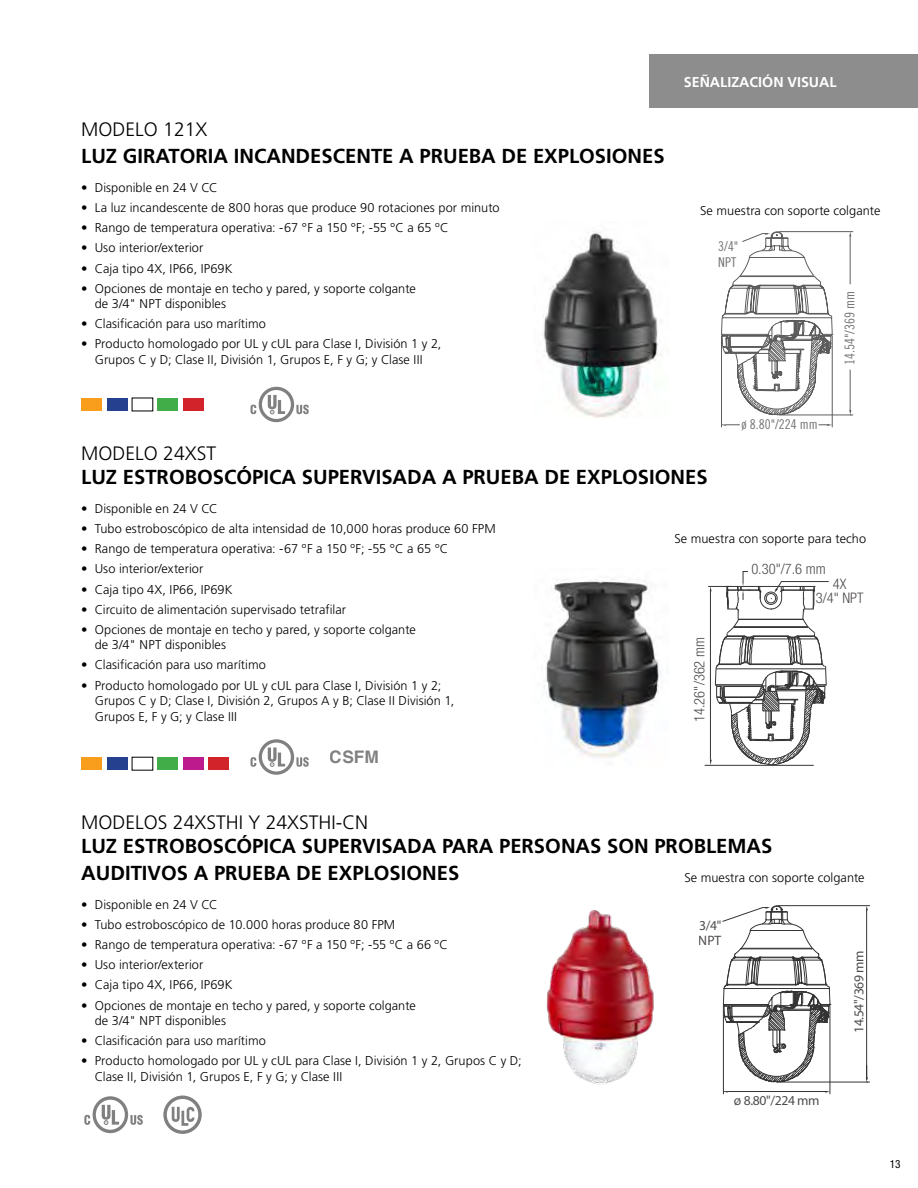
<style>
.page{position:relative;width:918px;height:1188px;background:#fff}
.page>*{position:absolute;margin:0;border:0;box-sizing:border-box;transform-origin:0 0}
.t1{font:700 20.25px/26.7px "Frutiger";color:#000}
.t2{font:300 19.35px "Frutiger";color:#000}
.t3{font:700 17.25px "Helvetica";color:#000}
.t4{font:300 condensed 14.55px/14.5px "Helvetica Neue";color:#231f20;text-align:center}
.t5{font:700 14.25px "Frutiger";color:#fff}
.t6{font:condensed 13.65px/14.5px "Avant Garde";letter-spacing:-.025em;color:#231f20}
.t7{font:13.5px/16.2px "Trade Gothic Cond Eighteen";color:#231f20}
.t8{font:300 12.75px/15.8px "Frutiger";letter-spacing:.005em;color:#000}
.t9{font:condensed 11.25px "Helvetica Neue";color:#000}
</style>
<div class="page">
<div style="left:649px;top:54px;width:269px;height:54px;background:#8d8d8d"></div>
<div style="left:81px;top:398px;width:21px;height:13px;background:#f99d1c"></div>
<div style="left:107px;top:398px;width:20px;height:13px;background:#25408f"></div>
<div style="left:157px;top:398px;width:21px;height:13px;background:#41ad49"></div>
<div style="left:183px;top:398px;width:21px;height:13px;background:#d2232a"></div>
<svg style="left:251px;top:387px;width:58px;height:35px"></svg>
<img style="left:544px;top:579px;width:117px;height:179px">
<svg style="left:708px;top:571px;width:121px;height:194px"></svg>
<hr style="left:705px;top:765px;width:109px;height:1px;background:#000">
<div style="left:81px;top:757px;width:21px;height:13px;background:#f99d1c"></div>
<div style="left:107px;top:757px;width:20px;height:13px;background:#25408f"></div>
<div style="left:157px;top:757px;width:21px;height:13px;background:#41ad49"></div>
<div style="left:183px;top:757px;width:21px;height:13px;background:#bd1a8d"></div>
<div style="left:208px;top:757px;width:21px;height:13px;background:#d2232a"></div>
<svg style="left:251px;top:739px;width:58px;height:36px"></svg>
<img style="left:543px;top:231px;width:118px;height:187px">
<hr style="left:721px;top:336px;width:1px;height:91px;background:#000">
<hr style="left:832px;top:336px;width:1px;height:91px;background:#000">
<svg style="left:819px;top:424px;width:13px;height:2px"></svg>
<svg style="left:722px;top:424px;width:18px;height:2px"></svg>
<hr style="left:850px;top:235px;width:1px;height:49px;background:#000">
<hr style="left:850px;top:370px;width:1px;height:42px;background:#000">
<hr style="left:779px;top:415px;width:74px;height:1px;background:#000">
<hr style="left:779px;top:231px;width:74px;height:1px;background:#000">
<svg style="left:721px;top:231px;width:112px;height:185px"></svg>
<svg style="left:84px;top:1096px;width:59px;height:37px"></svg>
<svg style="left:163px;top:1096px;width:39px;height:38px"></svg>
<img style="left:546px;top:910px;width:108px;height:175px">
<hr style="left:728px;top:1091px;width:99px;height:1px;background:#000">
<hr style="left:723px;top:1006px;width:1px;height:88px;background:#000">
<hr style="left:830px;top:1006px;width:1px;height:88px;background:#000">
<hr style="left:866px;top:909px;width:1px;height:170px;background:#000">
<hr style="left:778px;top:1082px;width:92px;height:1px;background:#000">
<hr style="left:778px;top:905px;width:92px;height:1px;background:#000">
<svg style="left:866px;top:1066px;width:2px;height:17px"></svg>
<svg style="left:722px;top:905px;width:109px;height:178px"></svg>
<h2 class="t2" style="left:81px;top:119px;width:128px">MODELO 121X</h2>
<h1 class="t1" style="left:81px;top:143px;width:585px">LUZ GIRATORIA INCANDESCENTE A PRUEBA DE EXPLOSIONES</h1>
<p class="t8" style="left:81px;top:180px;width:138px">• Disponible en 24 V CC</p>
<p class="t8" style="left:81px;top:200px;width:420px">• La luz incandescente de 800 horas que produce 90 rotaciones por minuto</p>
<p class="t8" style="left:81px;top:220px;width:369px">• Rango de temperatura operativa: -67 °F a 150 °F; -55 ºC a 65 ºC</p>
<p class="t8" style="left:81px;top:240px;width:124px">• Uso interior/exterior</p>
<p class="t8" style="left:81px;top:260px;width:153px">• Caja tipo 4X, IP66, IP69K</p>
<p class="t8" style="left:95px;top:280px;width:323px;text-indent:-14px">• Opciones de montaje en techo y pared, y soporte colgante de 3/4" NPT disponibles</p>
<p class="t8" style="left:81px;top:316px;width:186px">• Clasificación para uso marítimo</p>
<p class="t8" style="left:81px;top:336px;width:362px;text-align:center">• Producto homologado por UL y cUL para Clase I, División 1 y 2,<br>Grupos C y D; Clase II, División 1, Grupos E, F y G; y Clase III</p>
<p class="t5" style="left:684px;top:73px;width:154px">SEÑALIZACIÓN VISUAL</p>
<p class="t8" style="left:700px;top:203px;width:182px">Se muestra con soporte colgante</p>
<p class="t7" style="left:718px;top:238px;width:22px">3/4"<br>NPT</p>
<p class="t7" style="left:742px;top:416px;width:78px">ø 8.80"/224 mm</p>
<p class="t7" style="left:841px;top:365px;width:76px;rotate:-90deg">14.54"/369 mm</p>
<h2 class="t2" style="left:81px;top:442px;width:136px">MODELO 24XST</h2>
<h1 class="t1" style="left:81px;top:464px;width:628px">LUZ ESTROBOSCÓPICA SUPERVISADA A PRUEBA DE EXPLOSIONES</h1>
<p class="t8" style="left:81px;top:501px;width:138px">• Disponible en 24 V CC</p>
<p class="t8" style="left:81px;top:521px;width:416px">• Tubo estroboscópico de alta intensidad de 10,000 horas produce 60 FPM</p>
<p class="t8" style="left:81px;top:541px;width:369px">• Rango de temperatura operativa: -67 ºF a 150 ºF; -55 °C a 65 °C</p>
<p class="t8" style="left:81px;top:561px;width:124px">• Uso interior/exterior</p>
<p class="t8" style="left:81px;top:581px;width:153px">• Caja tipo 4X, IP66, IP69K</p>
<p class="t8" style="left:81px;top:602px;width:266px">• Circuito de alimentación supervisado tetrafilar</p>
<p class="t8" style="left:95px;top:622px;width:323px;text-indent:-14px">• Opciones de montaje en techo y pared, y soporte colgante de 3/4" NPT disponibles</p>
<p class="t8" style="left:81px;top:657px;width:186px">• Clasificación para uso marítimo</p>
<p class="t8" style="left:95px;top:677px;width:361px;text-indent:-14px">• Producto homologado por UL y cUL para Clase I, División 1 y 2;<br>Grupos C y D; Clase I, División 2, Grupos A y B; Clase II División 1,<br>Grupos E, F y G; y Clase III</p>
<p class="t8" style="left:674px;top:531px;width:193px">Se muestra con soporte para techo</p>
<p class="t4" style="left:751px;top:562px;width:76px">0.30"/7.6 mm</p>
<p class="t4" style="left:816px;top:576px;width:49px">4X<br>3/4" NPT</p>
<p class="t4" style="left:692px;top:722px;width:86px;rotate:-90deg">14.26"/362 mm</p>
<h3 class="t3" style="left:330px;top:743px;width:51px">CSFM</h3>
<h2 class="t2" style="left:81px;top:811px;width:289px">MODELOS 24XSTHI Y 24XSTHI-CN</h2>
<h1 class="t1" style="left:81px;top:833px;width:693px">LUZ ESTROBOSCÓPICA SUPERVISADA PARA PERSONAS SON PROBLEMAS<br>AUDITIVOS A PRUEBA DE EXPLOSIONES</h1>
<p class="t8" style="left:81px;top:897px;width:138px">• Disponible en 24 V CC</p>
<p class="t8" style="left:81px;top:917px;width:316px">• Tubo estroboscópico de 10.000 horas produce 80 FPM</p>
<p class="t8" style="left:81px;top:937px;width:368px">• Rango de temperatura operativa: -67 ºF a 150 ºF; -55 ºC a 66 ºC</p>
<p class="t8" style="left:81px;top:957px;width:124px">• Uso interior/exterior</p>
<p class="t8" style="left:81px;top:977px;width:153px">• Caja tipo 4X, IP66, IP69K</p>
<p class="t8" style="left:95px;top:997px;width:323px;text-indent:-14px">• Opciones de montaje en techo y pared, y soporte colgante de 3/4" NPT disponibles</p>
<p class="t8" style="left:81px;top:1033px;width:186px">• Clasificación para uso marítimo</p>
<p class="t8" style="left:95px;top:1053px;width:429px;text-indent:-14px">• Producto homologado por UL y cUL para Clase I, División 1 y 2, Grupos C y D;<br>Clase II, División 1, Grupos E, F y G; y Clase III</p>
<p class="t8" style="left:684px;top:870px;width:182px">Se muestra con soporte colgante</p>
<p class="t6" style="left:699px;top:918px;width:24px">3/4"<br>NPT</p>
<p class="t6" style="left:852px;top:1033px;width:84px;rotate:-90deg">14.54"/369 mm</p>
<p class="t6" style="left:734px;top:1093px;width:87px">ø 8.80"/224 mm</p>
<p class="t9" style="left:890px;top:1157px;width:12px">13</p>
</div>
